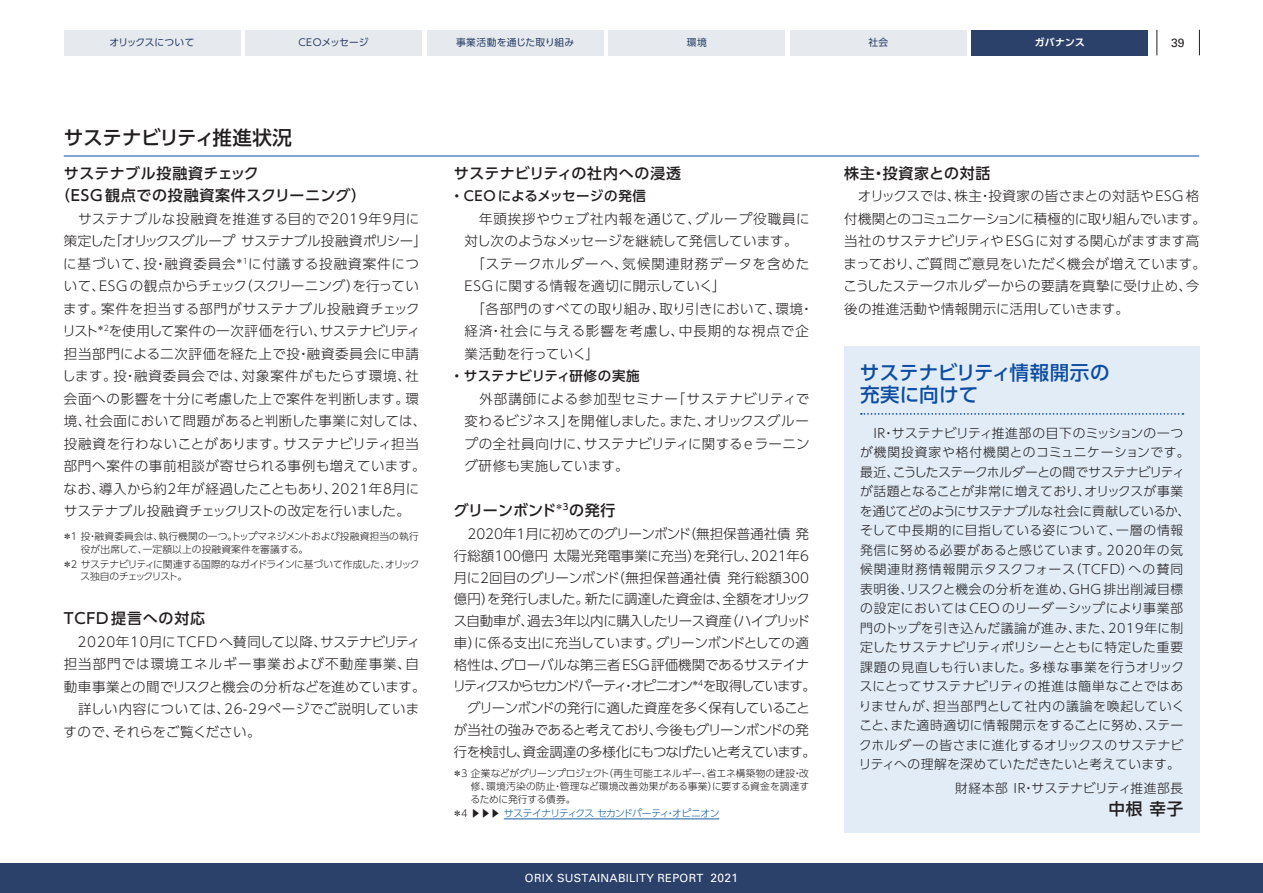
<style>
.page{position:relative;width:1263px;height:893px;background:#fff}
.page>*{position:absolute;margin:0;border:0;box-sizing:border-box;transform-origin:0 0}
.t1{font:500 19.5px/22.5px "UD Shin Go Pr 6 N";letter-spacing:.005em;color:#0d4da1}
.t2{font:500 19.5px "UD Shin Go Pr 6 N";letter-spacing:-.02em;color:#231f20}
.t3{font:500 16.5px "UD Shin Go Pr 6 N";color:#231f20}
.t4{font:500 15px/22.5px "UD Shin Go Pr 6 N";letter-spacing:.05em;color:#231f20}
.t5{font:500 15px "UD Shin Go Pr 6 N";letter-spacing:.005em;color:#231f20}
.t6{font:300 13.5px/22.5px "UD Shin Go Pr 6 N";letter-spacing:.035em;color:#231f20}
.t7{font:300 13.5px/21.8px "UD Shin Go Pr 6 N";letter-spacing:-.02em;color:#231f20}
.t8{font:300 13.5px/22.5px "UD Shin Go Pr 6 N";letter-spacing:.01em;color:#231f20;text-align:justify}
.t9{font:300 13.5px/22.5px "UD Shin Go Pr 6 N";letter-spacing:.05em;color:#231f20}
.t10{font:300 13.5px/22.5px "UD Shin Go Pr 6 N";letter-spacing:.045em;color:#231f20}
.t11{font:500 13.5px "UD Shin Go Pr 6 N";letter-spacing:.025em;color:#231f20}
.t12{font:300 12.75px/19.5px "UD Shin Go Pr 6 N";letter-spacing:.035em;color:#231f20}
.t13{font:12px "Univers LT Std";color:#231f20}
.t14{font:11.25px "Univers LT Std";letter-spacing:.025em;color:#fff}
.t15{font:300 9.75px/12.8px "UD Shin Go Pr 6 N";letter-spacing:-.005em;color:#231f20}
.t16{font:300 9.75px/12.8px "UD Shin Go Pr 6 N";letter-spacing:-.045em;color:#231f20}
.t17{font:300 9.75px "UD Shin Go Pr 6 N";letter-spacing:-.06em;color:#175d9e}
.t18{font:9.75px "UD Shin Go Pr 6 N";letter-spacing:.02em;color:#2b4169}
.t19{font:9.75px "UD Shin Go Pr 6 N";letter-spacing:-.015em;color:#2b4169}
.t20{font:700 9.75px "UD Shin Go Pr 6 N De";letter-spacing:.02em;color:#fff}
.s1{color:#231f20}
.s2{font-size:12px}
</style>
<div class="page">
<svg style="left:1156px;top:30px;width:1px;height:25px"></svg>
<svg style="left:1199px;top:30px;width:1px;height:25px"></svg>
<div style="left:0;top:863px;width:1263px;height:30px;background:#2b4169"></div>
<div style="left:64px;top:30px;width:176px;height:25px;background:#e6eaee"></div>
<div style="left:245px;top:30px;width:177px;height:25px;background:#e6eaee"></div>
<div style="left:427px;top:30px;width:176px;height:25px;background:#e6eaee"></div>
<div style="left:790px;top:30px;width:176px;height:25px;background:#e6eaee"></div>
<div style="left:972px;top:30px;width:176px;height:25px;background:#2b4169"></div>
<div style="left:608px;top:30px;width:177px;height:25px;background:#e6eaee"></div>
<hr style="left:64px;top:156px;width:1135px;height:1px;background:#0d4da1">
<hr style="left:504px;top:819px;width:215px;height:1px;background:#175d9e">
<div style="left:844px;top:347px;width:355px;height:486px;background:#e1ecf7"></div>
<svg style="left:861px;top:413px;width:322px;height:2px"></svg>
<p class="t19" style="left:109px;top:35px;width:87px">オリックスについて</p>
<p class="t18" style="left:298px;top:35px;width:72px">CEOメッセージ</p>
<p class="t18" style="left:456px;top:35px;width:120px">事業活動を通じた取り組み</p>
<p class="t18" style="left:687px;top:35px;width:21px">環境</p>
<p class="t18" style="left:868px;top:35px;width:21px">社会</p>
<p class="t20" style="left:1035px;top:35px;width:51px">ガバナンス</p>
<p class="t13" style="left:1171px;top:36px;width:15px">39</p>
<h1 class="t2" style="left:64px;top:121px;width:230px">サステナビリティ推進状況</h1>
<p class="t4" style="left:55px;top:161px;width:313px;text-indent:9px">サステナブル投融資チェック<br>（ESG 観点での投融資案件スクリーニング）</p>
<p class="t6" style="left:62px;top:207px;width:366px">　サステナブルな投融資を推進する目的で2019年9月に策定した「オリックスグループ サステナブル投融資ポリシー」に基づいて、投・融資委員会<sup>＊1</sup>に付議する投融資案件について、ESG の観点からチェック（スクリーニング）を行っています。案件を担当する部門がサステナブル投融資チェックリスト<sup>＊2</sup>を使用して案件の一次評価を行い、サステナビリティ担当部門による二次評価を経た上で投・融資委員会に申請します。投・融資委員会では、対象案件がもたらす環境、社会面への影響を十分に考慮した上で案件を判断します。環境、社会面において問題があると判断した事業に対しては、投融資を行わないことがあります。サステナビリティ担当部門へ案件の事前相談が寄せられる事例も増えています。なお、導入から約2年が経過したこともあり、2021年8月にサステナブル投融資チェックリストの改定を行いました。</p>
<p class="t15" style="left:81px;top:529px;width:339px;text-indent:-18px">＊1 投・融資委員会は、執行機関の一つ。トップマネジメントおよび投融資担当の執行役が出席して、一定額以上の投融資案件を審議する。</p>
<p class="t16" style="left:81px;top:557px;width:340px;text-indent:-18px">＊2 サステナビリティに関連する国際的なガイドラインに基づいて作成した、オリックス独自のチェックリスト。</p>
<p class="t4" style="left:64px;top:607px;width:143px">TCFD提言への対応</p>
<p class="t10" style="left:64px;top:630px;width:364px">　2020年10月にTCFDへ賛同して以降、サステナビリティ担当部門では環境エネルギー事業および不動産事業、自動車事業との間でリスクと機会の分析などを進めています。　詳しい内容については、26-29ページでご説明していますので、それらをご覧ください。</p>
<p class="t4" style="left:454px;top:161px;width:229px">サステナビリティの社内への浸透</p>
<p class="t11" style="left:450px;top:185px;width:197px">・CEOによるメッセージの発信</p>
<p class="t9" style="left:465px;top:207px;width:350px">　年頭挨拶やウェブ社内報を通じて、グループ役職員に対し次のようなメッセージを継続して発信しています。　「ステークホルダーへ、気候関連財務データを含めた<br>ESGに関する情報を適切に開示していく」<br>　「各部門のすべての取り組み、取り引きにおいて、環境・経済・社会に与える影響を考慮し、中長期的な視点で企業活動を行っていく」</p>
<p class="t11" style="left:450px;top:365px;width:191px">・サステナビリティ研修の実施</p>
<p class="t8" style="left:464px;top:387px;width:347px">　外部講師による参加型セミナー「サステナビリティで変わるビジネス」を開催しました。また、オリックスグループの全社員向けに、サステナビリティに関するeラーニング研修も実施しています。</p>
<p class="t5" style="left:454px;top:498px;width:163px">グリーンボンド<sup>＊3</sup>の発行</p>
<p class="t7" style="left:453px;top:522px;width:365px">　2020年1月に初めてのグリーンボンド（無担保普通社債 発行総額100億円 太陽光発電事業に充当）を発行し、2021年6月に2回目のグリーンボンド（無担保普通社債 発行総額300億円）を発行しました。新たに調達した資金は、全額をオリックス自動車が、過去3年以内に購入したリース資産（ハイブリッド車）に係る支出に充当しています。グリーンボンドとしての適格性は、グローバルな第三者ESG評価機関であるサステイナリティクスからセカンドパーティ・オピニオン<sup>＊4</sup>を取得しています。　グリーンボンドの発行に適した資産を多く保有していることが当社の強みであると考えており、今後もグリーンボンドの発行を検討し、資金調達の多様化にもつなげたいと考えています。</p>
<p class="t15" style="left:471px;top:767px;width:340px;text-align:justify;text-indent:-18px">＊3 企業などがグリーンプロジェクト（再生可能エネルギー、省エネ構築物の建設・改修、環境汚染の防止・管理など環境改善効果がある事業）に要する資金を調達するために発行する債券。</p>
<p class="t17" style="left:453px;top:806px;width:268px"><span class="s1">＊4 ▶▶▶</span> サステイナリティクス セカンドパーティ・オピニオン</p>
<p class="t14" style="left:525px;top:871px;width:215px">ORIX SUSTAINABILITY REPORT <span class="s2">2021</span></p>
<p class="t4" style="left:844px;top:161px;width:148px">株主・投資家との対話</p>
<p class="t8" style="left:843px;top:185px;width:364px;text-align:left">　オリックスでは、株主・投資家の皆さまとの対話やESG格付機関とのコミュニケーションに積極的に取り組んでいます。当社のサステナビリティやESGに対する関心がますます高まっており、ご質問ご意見をいただく機会が増えています。こうしたステークホルダーからの要請を真摯に受け止め、今後の推進活動や情報開示に活用していきます。</p>
<h1 class="t1" style="left:860px;top:360px;width:251px">サステナビリティ情報開示の充実に向けて</h1>
<p class="t12" style="left:859px;top:423px;width:333px">　IR・サステナビリティ推進部の目下のミッションの一つが機関投資家や格付機関とのコミュニケーションです。最近、こうしたステークホルダーとの間でサステナビリティが話題となることが非常に増えており、オリックスが事業を通じてどのようにサステナブルな社会に貢献しているか、そして中長期的に目指している姿について、一層の情報発信に努める必要があると感じています。2020年の気候関連財務情報開示タスクフォース（TCFD）への賛同表明後、リスクと機会の分析を進め、GHG 排出削減目標の設定においては CEO のリーダーシップにより事業部門のトップを引き込んだ議論が進み、また、2019年に制定したサステナビリティポリシーとともに特定した重要課題の見直しも行いました。多様な事業を行うオリックスにとってサステナビリティの推進は簡単なことではありませんが、担当部門として社内の議論を喚起していくこと、また適時適切に情報開示をすることに努め、ステークホルダーの皆さまに進化するオリックスのサステナビリティへの理解を深めていただきたいと考えています。</p>
<p class="t12" style="left:955px;top:778px;width:230px">財経本部 IR・サステナビリティ推進部長</p>
<p class="t3" style="left:1108px;top:795px;width:76px">中根幸子</p>
</div>
